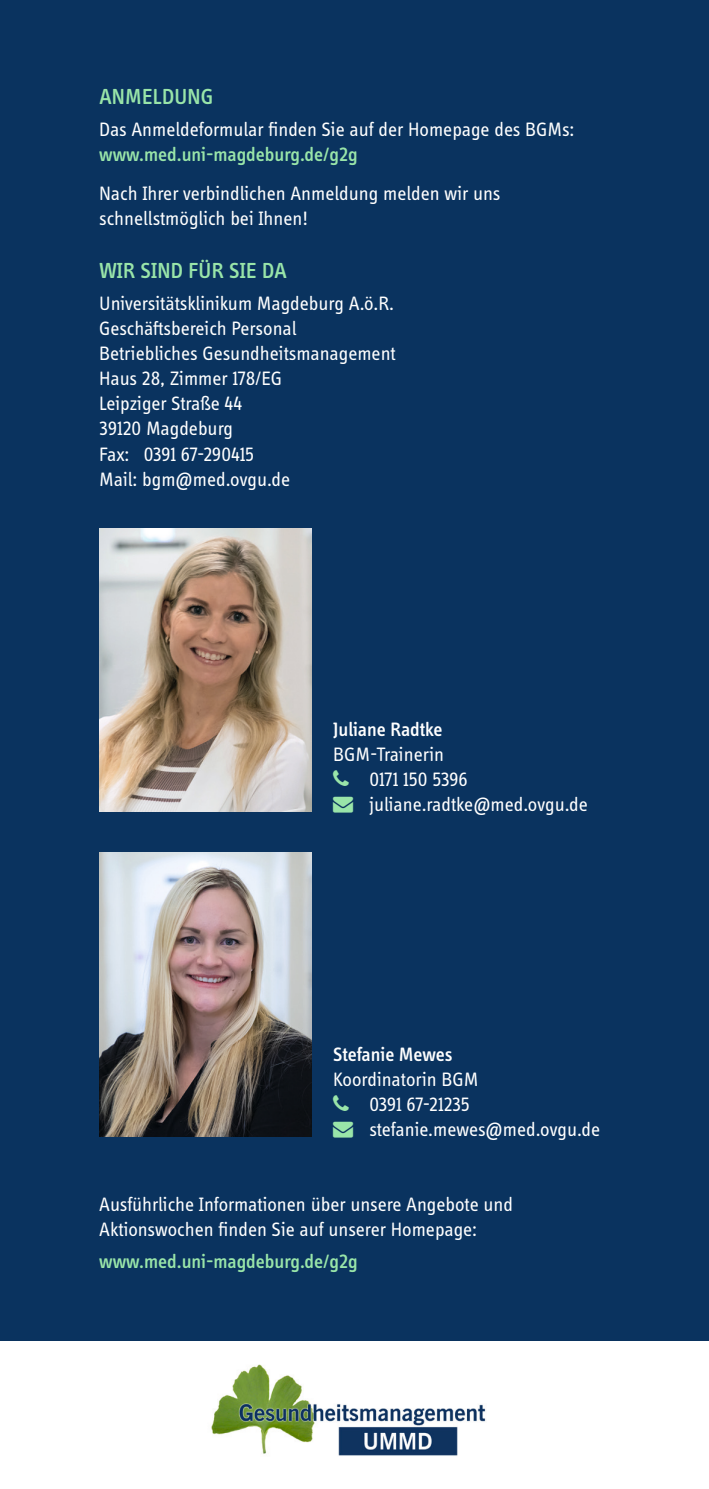
<style>
.page{position:relative;width:709px;height:1489px;background:#fff}
.page>*{position:absolute;margin:0;border:0;box-sizing:border-box;transform-origin:0 0}
.t1{font:500 22.5px "Info Display OT";letter-spacing:.01em;color:#99e5a9}
.t2{font:20px/25px "Info Display OT";color:#fff}
.t3{font:500 20px "Info Display OT";color:#99e5a9}
.t4{font:500 20px "Info Display OT";color:#fff}
.s1{color:#99e5a9}
</style>
<div class="page">
<div style="left:0;top:0;width:709px;height:1339px;background:#0a335f"></div>
<img style="left:99px;top:528px;width:213px;height:283px">
<img style="left:99px;top:852px;width:213px;height:284px">
<img style="left:211px;top:1364px;width:275px;height:92px">
<p class="t1" style="left:99px;top:83px;width:116px">ANMELDUNG</p>
<p class="t2" style="left:99px;top:116px;width:477px">Das Anmeldeformular finden Sie auf der Homepage des BGMs:</p>
<p class="t3" style="left:99px;top:142px;width:260px">www.med.uni-magdeburg.de/g2g</p>
<p class="t2" style="left:99px;top:180px;width:403px">Nach Ihrer verbindlichen Anmeldung melden wir uns schnellstmöglich bei Ihnen!</p>
<p class="t1" style="left:99px;top:257px;width:189px">WIR SIND FÜR SIE DA</p>
<p class="t2" style="left:99px;top:291px;width:298px">Universitätsklinikum Magdeburg A.ö.R.<br>Geschäftsbereich Personal<br>Betriebliches Gesundheitsmanagement<br>Haus 28, Zimmer 178/EG<br>Leipziger Straße 44<br>39120 Magdeburg<br>Fax: 0391 67-290415<br>Mail: bgm@med.ovgu.de</p>
<p class="t4" style="left:333px;top:717px;width:111px">Juliane Radtke</p>
<p class="t2" style="left:369px;top:741px;width:100px;text-indent:-36px">BGM-Trainerin<br>0171 150 5396</p>
<p class="t2" style="left:333px;top:791px;width:256px"><span class="s1">→</span> juliane.radtke@med.ovgu.de</p>
<p class="t4" style="left:333px;top:1042px;width:121px">Stefanie Mewes</p>
<p class="t2" style="left:369px;top:1066px;width:111px;text-indent:-36px">Koordinatorin BGM<br>0391 67-21235</p>
<p class="t2" style="left:333px;top:1116px;width:268px"><span class="s1">→</span> stefanie.mewes@med.ovgu.de</p>
<p class="t2" style="left:99px;top:1191px;width:415px">Ausführliche Informationen über unsere Angebote und<br>Aktionswochen finden Sie auf unserer Homepage:</p>
<p class="t3" style="left:99px;top:1249px;width:260px">www.med.uni-magdeburg.de/g2g</p>
</div>
